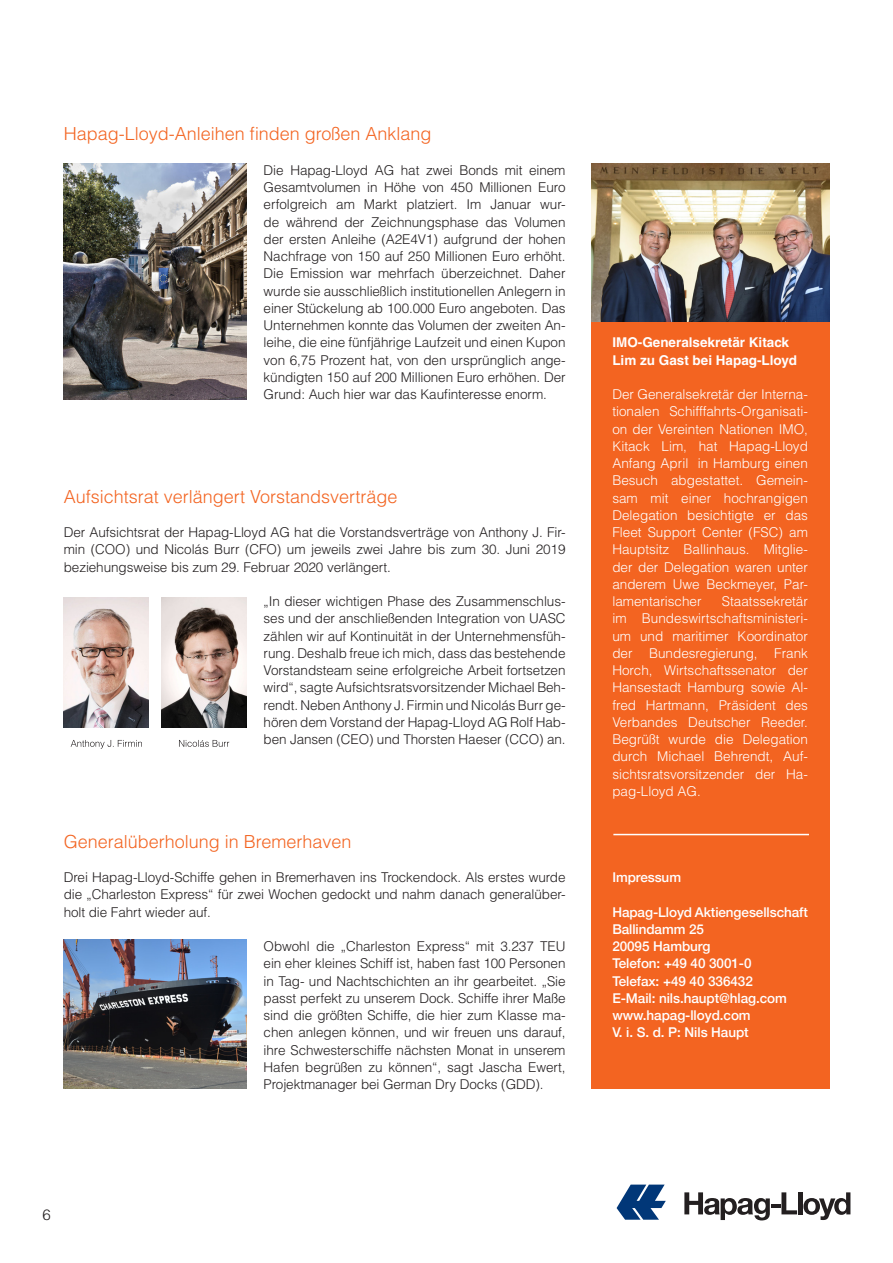
<style>
.page{position:relative;width:893px;height:1263px;background:#fff}
.page>*{position:absolute;margin:0;border:0;box-sizing:border-box;transform-origin:0 0}
.t1{font:300 18px "Helvetica LT";color:#f36421}
.t2{font:300 15px "Helvetica LT";color:#231f20}
.t3{font:300 13.5px/17.2px "Helvetica LT";letter-spacing:-.005em;color:#231f20;text-align:justify}
.t4{font:300 13.5px/17.2px "Helvetica LT";color:#fff;text-align:justify}
.t5{font:500 13.5px/17.2px "Helvetica Neue";letter-spacing:-.005em;color:#fff}
.t6{font:700 13.5px/17.2px "Helvetica LT";color:#fff}
</style>
<div class="page">
<div style="left:591px;top:164px;width:238px;height:924px;background:#f36421"></div>
<img style="left:591px;top:164px;width:238px;height:157px">
<svg style="left:684px;top:1192px;width:113px;height:28px"></svg>
<hr style="left:798px;top:1192px;width:4px;height:22px;background:#231f20">
<svg style="left:803px;top:1192px;width:47px;height:28px"></svg>
<svg style="left:617px;top:1184px;width:49px;height:36px"></svg>
<hr style="left:613px;top:834px;width:196px;height:1px;background:#fff">
<img style="left:64px;top:598px;width:85px;height:130px">
<img style="left:162px;top:598px;width:85px;height:130px">
<svg style="left:71px;top:740px;width:71px;height:9px"></svg>
<svg style="left:179px;top:740px;width:50px;height:7px"></svg>
<img style="left:64px;top:164px;width:183px;height:236px">
<img style="left:64px;top:940px;width:183px;height:149px">
<h1 class="t1" style="left:64px;top:123px;width:369px">Hapag-Lloyd-Anleihen finden großen Anklang</h1>
<p class="t3" style="left:264px;top:161px;width:303px">Die Hapag-Lloyd AG hat zwei Bonds mit einem Gesamtvolumen in Höhe von 450 Millionen Euro erfolgreich am Markt platziert. Im Januar wur&shy;de während der Zeichnungsphase das Volumen der ersten Anleihe (A2E4V1) aufgrund der hohen Nachfrage von 150 auf 250 Millionen Euro erhöht.<br>Die Emission war mehrfach überzeichnet. Daher wurde sie ausschließlich institutionellen Anlegern in einer Stückelung ab 100.000 Euro angeboten. Das Unternehmen konnte das Volumen der zweiten An&shy;leihe, die eine fünfjährige Laufzeit und einen Kupon von 6,75 Prozent hat, von den ursprünglich ange&shy;kündigten 150 auf 200 Millionen Euro erhöhen. Der Grund: Auch hier war das Kaufinteresse enorm.</p>
<h1 class="t1" style="left:64px;top:485px;width:335px">Aufsichtsrat verlängert Vorstandsverträge</h1>
<p class="t3" style="left:64px;top:524px;width:503px">Der Aufsichtsrat der Hapag-Lloyd AG hat die Vorstandsverträge von Anthony J. Fir&shy;min (COO) und Nicolás Burr (CFO) um jeweils zwei Jahre bis zum 30. Juni 2019 beziehungsweise bis zum 29. Februar 2020 verlängert.</p>
<p class="t3" style="left:264px;top:593px;width:303px">„In dieser wichtigen Phase des Zusammenschlus&shy;ses und der anschließenden Integration von UASC zählen wir auf Kontinuität in der Unternehmensfüh&shy;rung. Deshalb freue ich mich, dass das bestehende Vorstandsteam seine erfolgreiche Arbeit fortsetzen wird“, sagte Aufsichtsratsvorsitzender Michael Beh&shy;rendt. Neben Anthony J. Firmin und Nicolás Burr ge&shy;hören dem Vorstand der Hapag-Lloyd AG Rolf Hab&shy;ben Jansen (CEO) und Thorsten Haeser (CCO) an.</p>
<h1 class="t1" style="left:64px;top:830px;width:289px">Generalüberholung in Bremerhaven</h1>
<p class="t3" style="left:64px;top:868px;width:503px">Drei Hapag-Lloyd-Schiffe gehen in Bremerhaven ins Trockendock. Als erstes wurde die „Charleston Express“ für zwei Wochen gedockt und nahm danach generalüber&shy;holt die Fahrt wieder auf.</p>
<p class="t3" style="left:264px;top:938px;width:303px">Obwohl die „Charleston Express“ mit 3.237 TEU ein eher kleines Schiff ist, haben fast 100 Personen in Tag- und Nachtschichten an ihr gearbeitet. „Sie passt perfekt zu unserem Dock. Schiffe ihrer Maße sind die größten Schiffe, die hier zum Klasse ma&shy;chen anlegen können, und wir freuen uns darauf, ihre Schwesterschiffe nächsten Monat in unserem Hafen begrüßen zu können“, sagt Jascha Ewert, Projektmanager bei German Dry Docks (GDD).</p>
<p class="t6" style="left:612px;top:334px;width:186px">IMO-Generalsekretär Kitack<br>Lim zu Gast bei Hapag-Lloyd</p>
<p class="t4" style="left:612px;top:385px;width:197px">Der Generalsekretär der Interna&shy;tionalen Schifffahrts-Organisati&shy;on der Vereinten Nationen IMO, Kitack Lim, hat Hapag-Lloyd Anfang April in Hamburg einen Besuch abgestattet. Gemein&shy;sam mit einer hochrangigen Delegation besichtigte er das Fleet Support Center (FSC) am Hauptsitz Ballinhaus. Mitglie&shy;der der Delegation waren unter anderem Uwe Beckmeyer, Par&shy;lamentarischer</p>
<p class="t4" style="left:612px;top:592px;width:197px;text-indent:110px">Staatssekretär im Bundeswirtschaftsministeri&shy;um und maritimer Koordinator der Bundesregierung, Frank Horch, Wirtschaftssenator der Hansestadt Hamburg sowie Al&shy;fred Hartmann, Präsident des Verbandes Deutscher Reeder.<br>Begrüßt wurde die Delegation durch Michael Behrendt, Auf&shy;sichtsratsvorsitzender der Ha&shy;pag-Lloyd AG.</p>
<p class="t5" style="left:612px;top:867px;width:70px">Impressum</p>
<p class="t5" style="left:612px;top:902px;width:197px">Hapag-Lloyd Aktiengesellschaft<br>Ballindamm 25<br>20095 Hamburg<br>Telefon: +49 40 3001-0<br>Telefax: +49 40 336432<br>E-Mail: nils.haupt@hlag.com www.hapag-lloyd.com<br>V. i. S. d. P: Nils Haupt</p>
<p class="t2" style="left:43px;top:1206px;width:10px">6</p>
</div>
